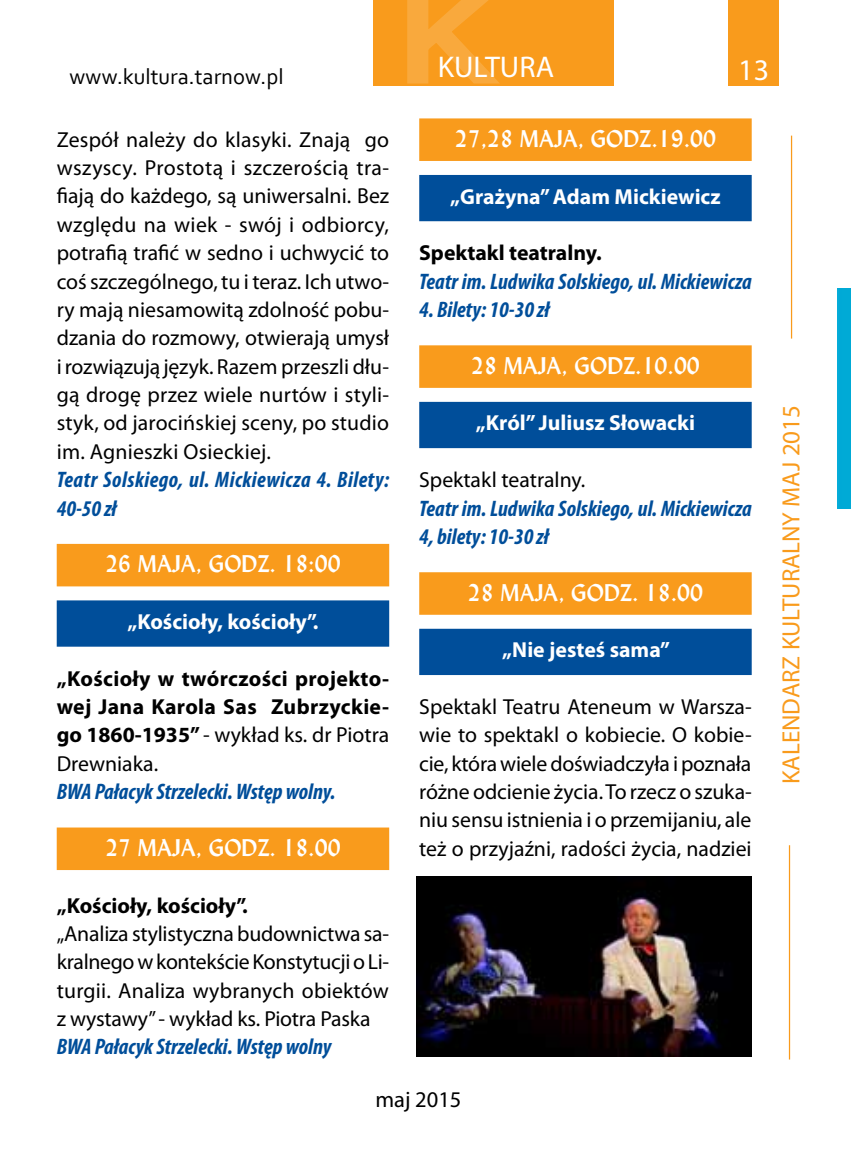
<style>
.page{position:relative;width:851px;height:1170px;background:#fff}
.page>*{position:absolute;margin:0;border:0;box-sizing:border-box;transform-origin:0 0}
.t1{font:30px "Myriad Pro";color:#fff}
.t2{font:25px "Myriad Pro";color:#f99b1c}
.t3{font:italic 700 condensed 22.5px/28.2px "Myriad Pro";color:#004e9a}
.t4{font:700 22.5px "Lydian PL";color:#fff}
.t5{font:italic 700 condensed 22.5px/28.2px "Myriad Pro";letter-spacing:.02em;color:#004e9a}
.t6{font:22.5px "Corbel";color:#000}
.t7{font:22.5px "Myriad Pro";color:#000}
.t8{font:21.75px/28.2px "Myriad Pro";color:#000;text-align:justify}
.t9{font:700 21.75px/28.2px "Myriad Pro";letter-spacing:.01em;color:#000;text-align:justify}
.t10{font:700 21.75px "Myriad Pro";color:#fff}
.s1{font-weight:400}
</style>
<div class="page">
<div style="left:373px;top:0;width:241px;height:85px;background:#f99b1c"></div>
<svg style="left:404px;top:0;width:164px;height:86px"></svg>
<div style="left:728px;top:0;width:50px;height:85px;background:#f99b1c"></div>
<hr style="left:790px;top:136px;width:2px;height:202px;background:#f99b1c">
<hr style="left:788px;top:845px;width:2px;height:214px;background:#f99b1c">
<div style="left:57px;top:544px;width:332px;height:42px;background:#f99b1c"></div>
<div style="left:57px;top:600px;width:332px;height:46px;background:#004e9a"></div>
<div style="left:57px;top:827px;width:332px;height:43px;background:#f99b1c"></div>
<div style="left:419px;top:118px;width:332px;height:43px;background:#f99b1c"></div>
<div style="left:419px;top:175px;width:332px;height:46px;background:#004e9a"></div>
<div style="left:419px;top:345px;width:332px;height:43px;background:#f99b1c"></div>
<div style="left:419px;top:402px;width:332px;height:46px;background:#004e9a"></div>
<div style="left:419px;top:572px;width:332px;height:42px;background:#f99b1c"></div>
<div style="left:419px;top:628px;width:332px;height:47px;background:#004e9a"></div>
<div style="left:837px;top:288px;width:13px;height:220px;background:#00aad6"></div>
<img style="left:416px;top:876px;width:335px;height:180px">
<p class="t6" style="left:70px;top:62px;width:215px">www.kultura.tarnow.pl</p>
<h1 class="t1" style="left:437px;top:48px;width:118px">KULTURA</h1>
<h1 class="t1" style="left:738px;top:51px;width:32px">13</h1>
<p class="t8" style="left:57px;top:125px;width:334px">Zespół należy do klasyki. Znają go wszyscy. Prostotą i szczerością tra&shy;fiają do każdego, są uniwersalni. Bez względu na wiek - swój i odbiorcy, potrafią trafić w sedno i uchwycić to coś szczególnego, tu i teraz. Ich utwo&shy;ry mają niesamowitą zdolność pobu&shy;dzania do rozmowy, otwierają umysł i rozwiązują język. Razem przeszli dłu&shy;gą drogę przez wiele nurtów i styli&shy;styk, od jarocińskiej sceny, po studio im. Agnieszki Osieckiej.</p>
<p class="t5" style="left:57px;top:465px;width:334px">Teatr Solskiego, ul. Mickiewicza 4. Bilety:<br>40-50 zł</p>
<p class="t4" style="left:105px;top:549px;width:237px">26 MAJA, GODZ. 18:00</p>
<p class="t10" style="left:127px;top:607px;width:192px">„Kościoły, kościoły”.</p>
<p class="t9" style="left:57px;top:663px;width:334px">„Kościoły w twórczości projekto&shy;wej Jana Karola Sas Zubrzyckie&shy;go 1860-1935” <span class="s1">- wykład ks. dr Piotra Drewniaka.</span></p>
<p class="t3" style="left:57px;top:777px;width:280px">BWA Pałacyk Strzelecki. Wstęp wolny.</p>
<p class="t4" style="left:105px;top:832px;width:237px">27 MAJA, GODZ. 18.00</p>
<p class="t9" style="left:57px;top:890px;width:192px">„Kościoły, kościoły”.</p>
<p class="t8" style="left:57px;top:919px;width:334px">„Analiza stylistyczna budownictwa sa&shy;kralnego w kontekście Konstytucji o Li&shy;turgii. Analiza wybranych obiektów z wystawy” - wykład ks. Piotra Paska</p>
<p class="t3" style="left:57px;top:1032px;width:276px">BWA Pałacyk Strzelecki. Wstęp wolny</p>
<p class="t4" style="left:455px;top:124px;width:262px">27,28 MAJA, GODZ.19.00</p>
<p class="t10" style="left:450px;top:182px;width:272px">„Grażyna” Adam Mickiewicz</p>
<p class="t9" style="left:419px;top:238px;width:184px">Spektakl teatralny.</p>
<p class="t3" style="left:419px;top:266px;width:334px">Teatr im. Ludwika Solskiego, ul. Mickiewicza</p>
<p class="t3" style="left:419px;top:295px;width:132px">4. Bilety: 10-30 zł</p>
<p class="t4" style="left:471px;top:351px;width:230px">28 MAJA, GODZ.10.00</p>
<p class="t10" style="left:476px;top:409px;width:220px">„Król” Juliusz Słowacki</p>
<p class="t8" style="left:419px;top:465px;width:168px">Spektakl teatralny.</p>
<p class="t3" style="left:419px;top:493px;width:334px">Teatr im. Ludwika Solskiego, ul. Mickiewicza<br>4, bilety: 10-30 zł</p>
<p class="t4" style="left:468px;top:577px;width:237px">28 MAJA, GODZ. 18.00</p>
<p class="t10" style="left:502px;top:635px;width:169px">„Nie jesteś sama”</p>
<p class="t8" style="left:419px;top:692px;width:334px">Spektakl Teatru Ateneum w Warsza&shy;wie to spektakl o kobiecie. O kobie&shy;cie, która wiele doświadczyła i poznała różne odcienie życia. To rzecz o szuka&shy;niu sensu istnienia i o przemijaniu, ale też o przyjaźni, radości życia, nadziei</p>
<p class="t7" style="left:375px;top:1085px;width:88px">maj 2015</p>
<p class="t2" style="left:775px;top:784px;width:381px;rotate:-90deg">KALENDARZ KULTURALNY MAJ 2015</p>
</div>
